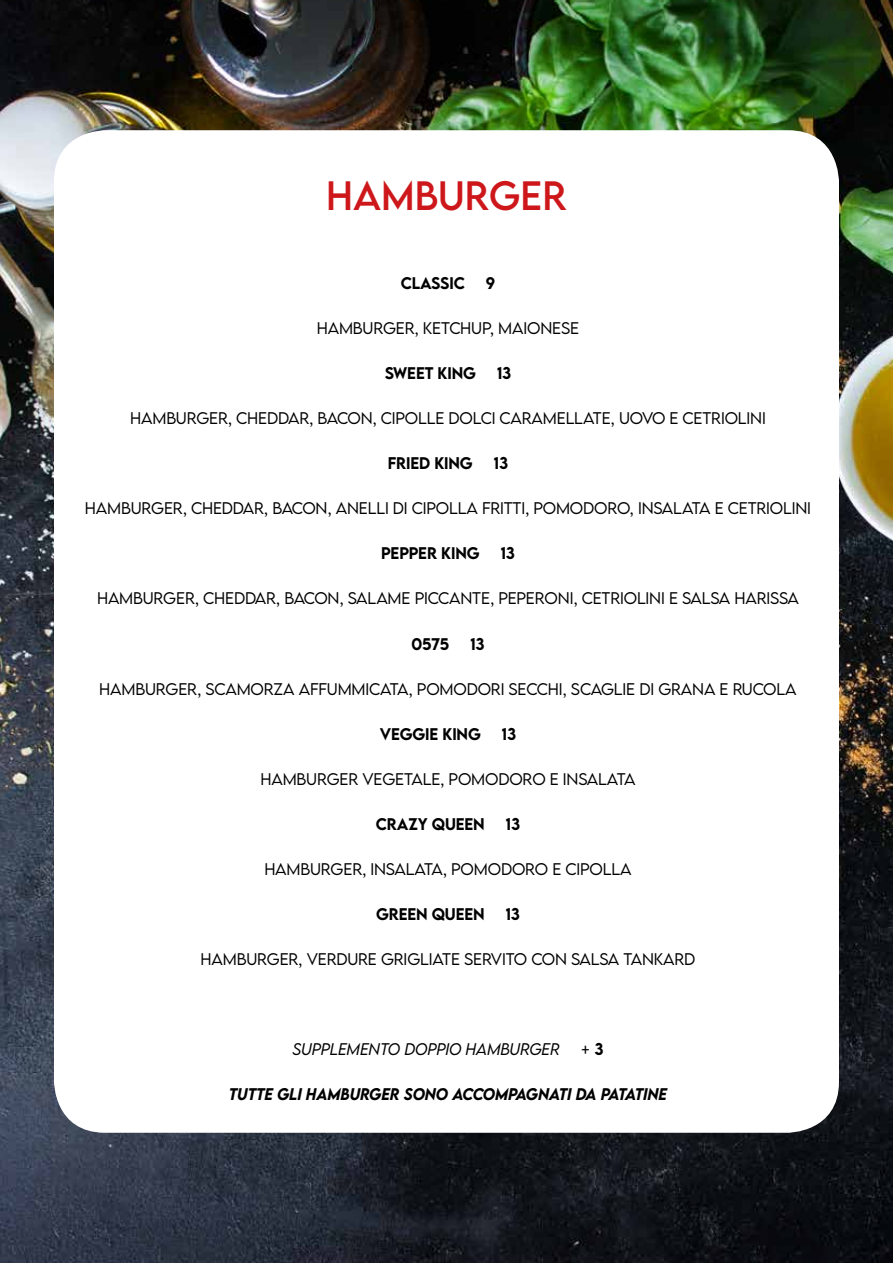
<style>
.page{position:relative;width:893px;height:1263px;background:#fff}
.page>*{position:absolute;margin:0;border:0;box-sizing:border-box;transform-origin:0 0}
.t1{font:36.45px "LEMONMILK";color:#cd171a}
.t2{font:300 15px "LEMONMILK";letter-spacing:-.01em;color:#000}
.t3{font:500 15px "LEMONMILK";letter-spacing:-.01em;color:#000}
.t4{font:italic 500 15px "LEMONMILK";letter-spacing:-.01em;color:#000}
.t5{font:italic 300 15px "LEMONMILK";letter-spacing:-.01em;color:#000}
.s1{font-weight:500}
</style>
<div class="page">
<img style="left:1px;top:1px;width:891px;height:1261px">
<div style="left:54px;top:130px;width:785px;height:1003px;background:#fff;border-radius:51px"></div>
<h1 class="t1" style="left:326px;top:172px;width:242px">HAMBURGER</h1>
<p class="t3" style="left:401px;top:274px;width:65px">CLASSIC</p>
<p class="t3" style="left:486px;top:274px;width:11px">9</p>
<p class="t2" style="left:317px;top:319px;width:264px">HAM BURGER, KETCHUP, MAIONESE</p>
<p class="t3" style="left:385px;top:364px;width:32px">SWEET</p>
<p class="t3" style="left:438px;top:364px;width:40px">KING</p>
<p class="t3" style="left:497px;top:364px;width:16px">13</p>
<p class="t2" style="left:130px;top:409px;width:637px">HAM BURGER, CHEDDAR, BACON, CIPOLLE DOLCI CARAM ELLATE, UOVO E CETRIOLINI</p>
<p class="t3" style="left:388px;top:454px;width:86px">FRIED KING</p>
<p class="t3" style="left:494px;top:454px;width:16px">13</p>
<p class="t2" style="left:85px;top:499px;width:728px">HAM BURGER, CHEDDAR, BACON, ANELLI DI CIPOLLA FRITTI, POMODORO, INSALATA E CETRIOLINI</p>
<p class="t3" style="left:381px;top:544px;width:11px">PEPPER</p>
<p class="t3" style="left:441px;top:544px;width:40px">KING</p>
<p class="t3" style="left:501px;top:544px;width:16px">13</p>
<p class="t2" style="left:97px;top:589px;width:703px">HAM BURGER, CHEDDAR, BACON, SALAM E PICCANTE, PEPERONI, CETRIOLINI E SALSA HARISSA</p>
<p class="t3" style="left:411px;top:634px;width:39px">0575</p>
<p class="t3" style="left:470px;top:634px;width:16px">13</p>
<p class="t2" style="left:99px;top:679px;width:241px">HAM BURGER, SCAMORZA AFFUMM</p>
<p class="t2" style="left:365px;top:679px;width:433px">ICATA, POMODORI SECCHI, SCAGLIE DI GRANA E RUCOLA</p>
<p class="t3" style="left:380px;top:724px;width:103px">VEGGIE KING</p>
<p class="t3" style="left:502px;top:724px;width:16px">13</p>
<p class="t2" style="left:260px;top:769px;width:377px">HAM BURGER VEGETALE, POMODORO E INSALATA</p>
<p class="t3" style="left:376px;top:814px;width:110px">CRAZY QUEEN</p>
<p class="t3" style="left:506px;top:814px;width:16px">13</p>
<p class="t2" style="left:264px;top:859px;width:369px">HAM BURGER, INSALATA, POMODORO E CIPOLLA</p>
<p class="t3" style="left:376px;top:904px;width:23px">GREE</p>
<p class="t3" style="left:416px;top:904px;width:70px">N QUEEN</p>
<p class="t3" style="left:506px;top:904px;width:16px">13</p>
<p class="t2" style="left:201px;top:949px;width:494px">HAM BURGER, VERDU RE GRIGLIATE SERVITO CON SALSA TANKARD</p>
<p class="t5" style="left:292px;top:1039px;width:134px">SUPPLEMEN TO DOPP</p>
<p class="t5" style="left:445px;top:1039px;width:107px">IO HAMBURGER</p>
<p class="t2" style="left:581px;top:1039px;width:24px">+ <span class="s1">3</span></p>
<p class="t4" style="left:229px;top:1084px;width:430px">TUTTE GLI HAMBURGER SONO ACCOMPAG NATI DA PATATINE</p>
</div>
